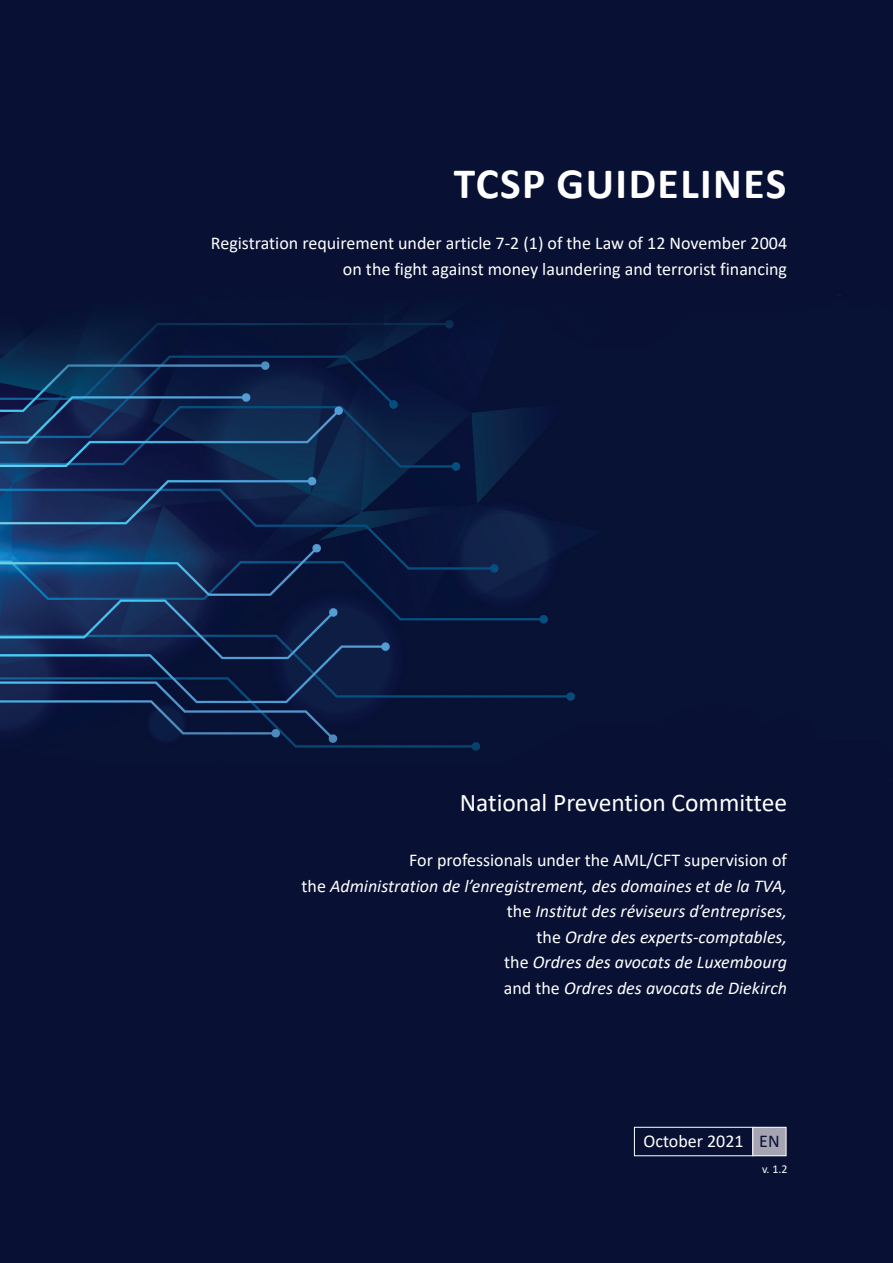
<style>
.page{position:relative;width:893px;height:1263px;background:#fff}
.page>*{position:absolute;margin:0;border:0;box-sizing:border-box;transform-origin:0 0}
.t1{font:700 43.5px "Calibri";letter-spacing:.035em;color:#fff}
.t2{font:25.5px "Calibri";color:#fff}
.t3{font:italic 18px/25.5px "Calibri";color:#fff;text-align:right}
.t4{font:18px/25.5px "Calibri";color:#fff;text-align:right}
.t5{font:12px "Calibri";color:#fff}
.s1{font-style:normal}
.s2{color:#081134}
</style>
<div class="page">
<img style="left:0;top:0;width:893px;height:1263px">
<div style="left:634px;top:1127px;width:119px;height:29px;border:1px solid #fff"></div>
<div style="left:753px;top:1127px;width:33px;height:29px;background:#a6a4b2"></div>
<div style="left:752px;top:1127px;width:34px;height:29px;border:1px solid #fff"></div>
<h1 class="t1" style="left:454px;top:153px;width:334px">TCSP GUIDELINES</h1>
<p class="t4" style="left:211px;top:230px;width:578px">Registration requirement under article 7-2 (1) of the Law of 12 November 2004 on the fight against money laundering and terrorist financing</p>
<h2 class="t2" style="left:460px;top:785px;width:329px">National Prevention Committee</h2>
<p class="t3" style="left:301px;top:847px;width:487px"><span class="s1">For professionals under the AML/CFT supervision of<br>the</span> Administration de l’enregistrement, des domaines et de la TVA, <span class="s1">the</span> Institut des réviseurs d’entreprises,<br><span class="s1">the</span> Ordre des experts-comptables,<br><span class="s1">the</span> Ordres des avocats de Luxembourg<br><span class="s1">and the</span> Ordres des avocats de Diekirch</p>
<p class="t4" style="left:643px;top:1127px;width:138px">October 2021 <span class="s2">EN</span></p>
<p class="t5" style="left:762px;top:1160px;width:27px">v. 1.2</p>
</div>
